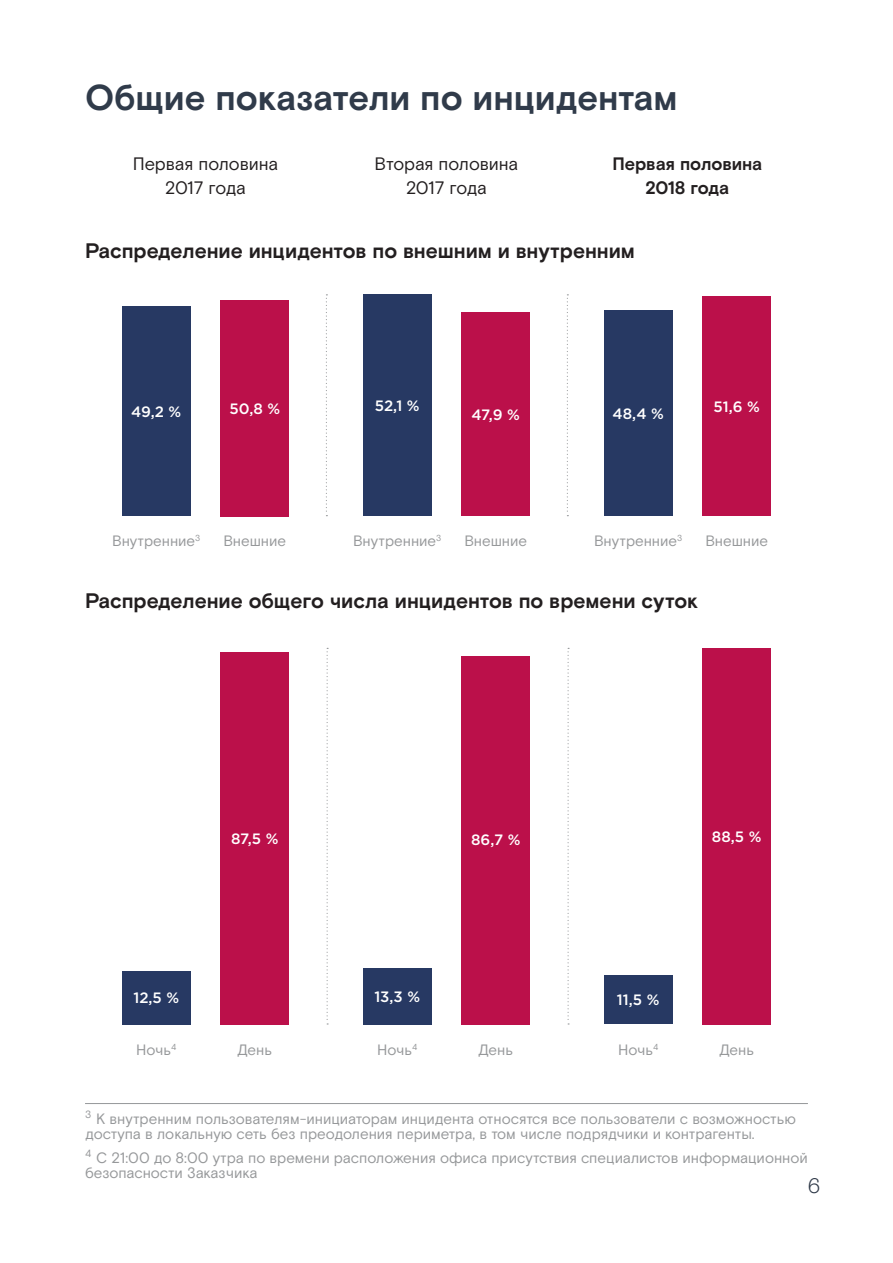
<style>
.page{position:relative;width:893px;height:1263px;background:#fff}
.page>*{position:absolute;margin:0;border:0;box-sizing:border-box;transform-origin:0 0}
.t1{font:700 36px "Basis Grotesque Pro";letter-spacing:-.01em;color:#303b4a}
.t2{font:700 21px "Basis Grotesque Pro";letter-spacing:-.005em;color:#231f20}
.t3{font:300 21px "Basis Grotesque Pro";color:#2f3948}
.t4{font:18px "Basis Grotesque Pro";letter-spacing:-.01em;color:#231f20}
.t5{font:700 18px "Basis Grotesque Pro";letter-spacing:-.01em;color:#231f20}
.t6{font:18px "Basis Grotesque Pro";letter-spacing:-.03em;color:#231f20}
.t7{font:15px/15px "Basis Grotesque Pro";letter-spacing:-.005em;color:#96989a}
.t8{font:500 15px "Gotham Pro";color:#fff}
</style>
<div class="page">
<div style="left:122px;top:307px;width:68px;height:209px;background:#273963"></div>
<div style="left:122px;top:971px;width:68px;height:53px;background:#273963"></div>
<div style="left:363px;top:968px;width:68px;height:56px;background:#273963"></div>
<div style="left:604px;top:975px;width:68px;height:49px;background:#273963"></div>
<div style="left:363px;top:294px;width:68px;height:222px;background:#273963"></div>
<div style="left:604px;top:310px;width:68px;height:206px;background:#273963"></div>
<div style="left:221px;top:300px;width:68px;height:216px;background:#bb104a"></div>
<div style="left:221px;top:652px;width:68px;height:372px;background:#bb104a"></div>
<div style="left:462px;top:656px;width:68px;height:368px;background:#bb104a"></div>
<div style="left:703px;top:648px;width:68px;height:376px;background:#bb104a"></div>
<div style="left:462px;top:312px;width:68px;height:204px;background:#bb104a"></div>
<div style="left:703px;top:297px;width:68px;height:219px;background:#bb104a"></div>
<hr style="left:85px;top:1103px;width:723px;height:1px;background:#96989a">
<svg style="left:326px;top:294px;width:1px;height:222px"></svg>
<svg style="left:567px;top:294px;width:1px;height:222px"></svg>
<svg style="left:327px;top:648px;width:1px;height:376px"></svg>
<svg style="left:567px;top:648px;width:2px;height:376px"></svg>
<p class="t1" style="left:85px;top:77px;width:594px">Общие показатели по инцидентам</p>
<p class="t4" style="left:133px;top:154px;width:147px">Первая половина</p>
<p class="t6" style="left:165px;top:178px;width:82px">2017 года</p>
<p class="t4" style="left:375px;top:154px;width:145px">Вторая половина</p>
<p class="t6" style="left:406px;top:178px;width:82px">2017 года</p>
<p class="t5" style="left:612px;top:154px;width:152px">Первая половина</p>
<p class="t5" style="left:645px;top:178px;width:85px">2018 года</p>
<p class="t2" style="left:85px;top:239px;width:551px">Распределение инцидентов по внешним и внутренним</p>
<p class="t8" style="left:131px;top:403px;width:52px">49,2 %</p>
<p class="t8" style="left:375px;top:397px;width:46px">52,1 %</p>
<p class="t8" style="left:229px;top:400px;width:52px">50,8 %</p>
<p class="t8" style="left:613px;top:405px;width:53px">48,4 %</p>
<p class="t8" style="left:471px;top:406px;width:50px">47,9 %</p>
<p class="t8" style="left:713px;top:398px;width:48px">51,6 %</p>
<p class="t7" style="left:112px;top:534px;width:90px">Внутренние<sup>3</sup></p>
<p class="t7" style="left:223px;top:534px;width:64px">Внешние</p>
<p class="t7" style="left:353px;top:534px;width:90px">Внутренние<sup>3</sup></p>
<p class="t7" style="left:594px;top:534px;width:90px">Внутренние<sup>3</sup></p>
<p class="t7" style="left:464px;top:534px;width:64px">Внешние</p>
<p class="t7" style="left:705px;top:534px;width:64px">Внешние</p>
<p class="t2" style="left:85px;top:588px;width:615px">Распределение общего числа инцидентов по времени суток</p>
<p class="t8" style="left:231px;top:830px;width:49px">87,5 %</p>
<p class="t8" style="left:471px;top:832px;width:51px">86,7 %</p>
<p class="t8" style="left:712px;top:828px;width:51px">88,5 %</p>
<p class="t8" style="left:133px;top:989px;width:47px">12,5 %</p>
<p class="t8" style="left:374px;top:988px;width:47px">13,3 %</p>
<p class="t8" style="left:617px;top:991px;width:44px">11,5 %</p>
<p class="t7" style="left:136px;top:1043px;width:42px">Ночь<sup>4</sup></p>
<p class="t7" style="left:377px;top:1043px;width:42px">Ночь<sup>4</sup></p>
<p class="t7" style="left:618px;top:1043px;width:42px">Ночь<sup>4</sup></p>
<p class="t7" style="left:237px;top:1043px;width:36px">День</p>
<p class="t7" style="left:478px;top:1043px;width:36px">День</p>
<p class="t7" style="left:719px;top:1043px;width:36px">День</p>
<p class="t7" style="left:85px;top:1111px;width:712px"><sup>3</sup> К внутренним пользователям-инициаторам инцидента относятся все пользователи с возможностью доступа в локальную сеть без преодоления периметра, в том числе подрядчики и контрагенты.</p>
<p class="t7" style="left:85px;top:1150px;width:724px"><sup>4</sup> С 21:00 до 8:00 утра по времени расположения офиса присутствия специалистов информационной безопасности Заказчика</p>
<p class="t3" style="left:808px;top:1173px;width:14px">6</p>
</div>
